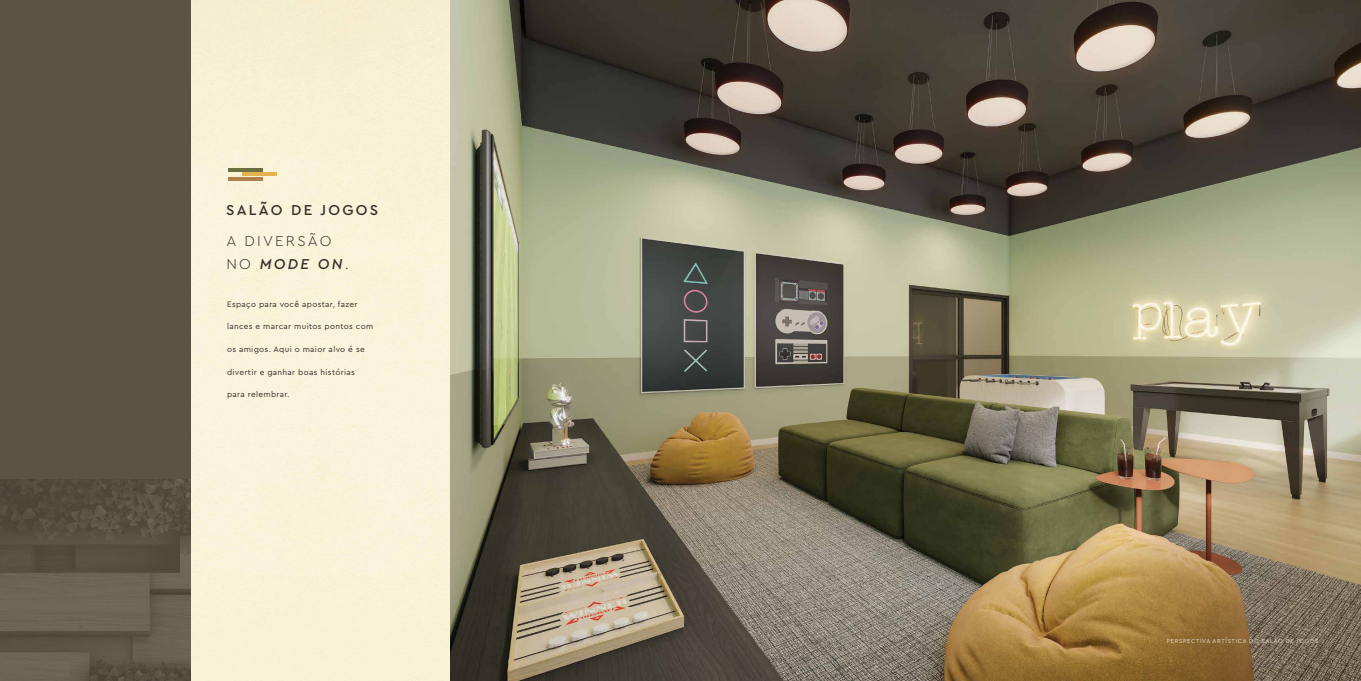
<style>
.page{position:relative;width:1361px;height:681px;background:#fff}
.page>*{position:absolute;margin:0;border:0;box-sizing:border-box;transform-origin:0 0}
.t1{font:300 15px/22.5px "Cera Pro";letter-spacing:.15em;color:#343029}
.t2{font:500 15px "Cera Pro";letter-spacing:.15em;color:#343029}
.t3{font:8.25px "Cera Pro";letter-spacing:.04em;color:#343029}
.t4{font:6px "Cera Pro";letter-spacing:.1em;color:#e4ded0}
.s1{font-weight:500;font-style:italic}
</style>
<div class="page">
<div style="left:190px;top:0;width:261px;height:680px;background:#f8f3d8"></div>
<div style="left:0;top:0;width:190px;height:680px;background:#5d5345"></div>
<img style="left:0;top:479px;width:190px;height:201px">
<img style="left:451px;top:0;width:910px;height:680px">
<hr style="left:242px;top:172px;width:34px;height:4px;background:#e5b34d">
<hr style="left:228px;top:168px;width:34px;height:3px;background:#6d6f42">
<hr style="left:228px;top:177px;width:34px;height:3px;background:#b07f4a">
<h1 class="t2" style="left:226px;top:200px;width:154px">SALÃO DE JOGOS</h1>
<h1 class="t1" style="left:226px;top:229px;width:124px">A DIVERSÃO<br>NO <span class="s1">MODE ON</span>.</h1>
<p class="t3" style="left:227px;top:298px;width:132px">Espaço para você apostar, fazer</p>
<p class="t3" style="left:227px;top:321px;width:148px">lances e marcar muitos pontos com</p>
<p class="t3" style="left:227px;top:343px;width:139px">os amigos. Aqui o maior alvo é se</p>
<p class="t3" style="left:227px;top:366px;width:129px">divertir e ganhar boas histórias</p>
<p class="t3" style="left:227px;top:388px;width:64px">para relembrar.</p>
<p class="t4" style="left:1167px;top:637px;width:153px">PERSPECTIVA ARTÍSTICA DO SALÃO DE JOGOS</p>
</div>
